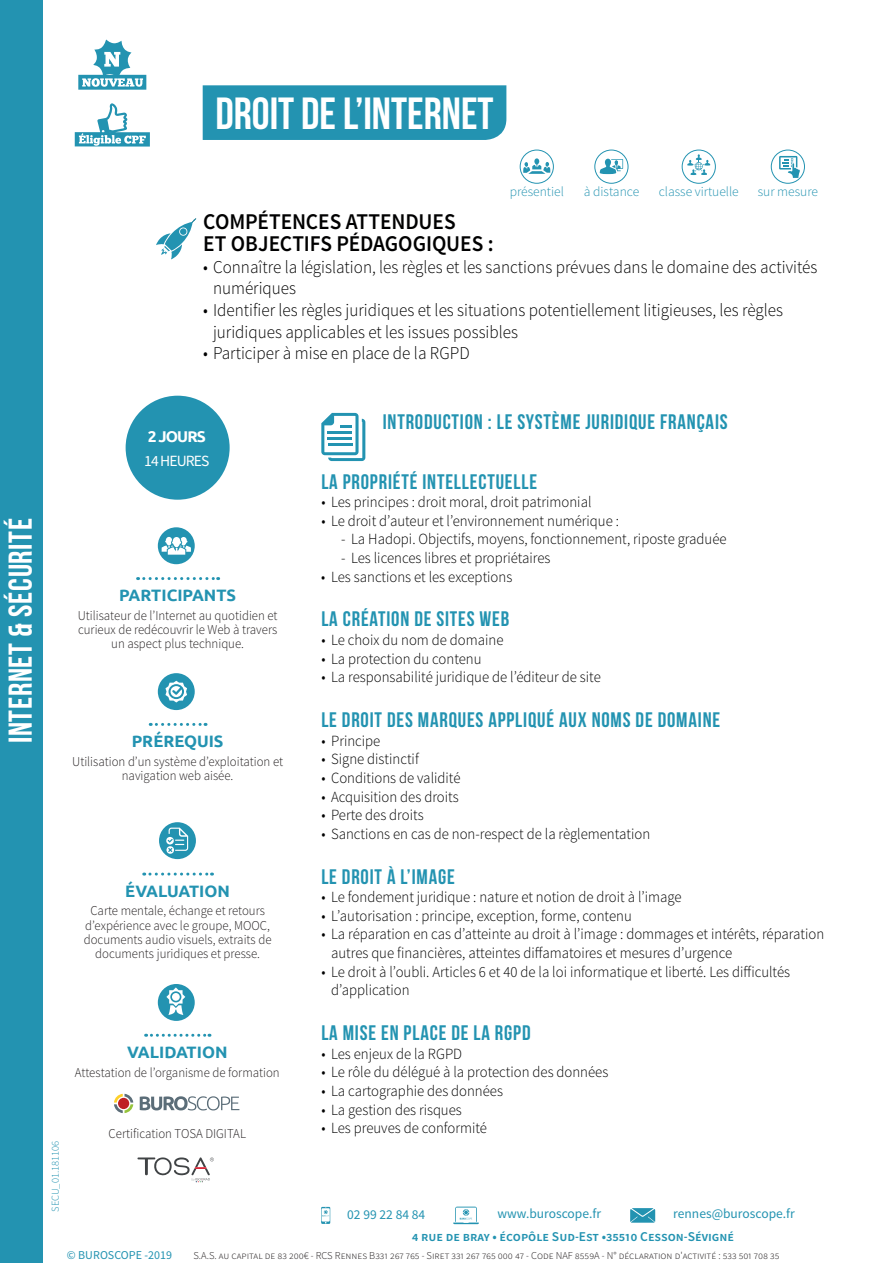
<style>
.page{position:relative;width:893px;height:1263px;background:#fff}
.page>*{position:absolute;margin:0;border:0;box-sizing:border-box;transform-origin:0 0}
.t1{font:700 45px "Bebas Neue";color:#fff}
.t2{font:700 33px "Bebas Neue";letter-spacing:.02em;color:#fff}
.t3{font:600 22.5px/22.8px "Source Sans Pro";letter-spacing:-.005em;color:#000001;scale:.95 1}
.t4{font:700 21px "Bebas Neue";letter-spacing:.04em;color:#2393b1}
.t5{font:300 18px/21.6px "Source Sans Pro";color:#000001;scale:.95 1}
.t6{font:700 16.5px "Ubuntu";color:#2393b1}
.t7{font:15.6px "Source Sans Pro";letter-spacing:-.06em;color:#fff}
.t8{font:700 15.6px "Ubuntu";letter-spacing:-.06em;color:#fff}
.t9{font:300 15.45px/18.6px "Source Sans Pro";color:#000001;scale:.95 1}
.t10{font:300 13.5px/14.2px "Source Sans Pro";color:#231f20;text-align:center;scale:.95 1}
.t11{font:600 13.5px "Source Sans Pro";color:#2393b1}
.t12{font:13.5px "Source Sans Pro";color:#2393b1}
.t13{font:300 13.5px "Source Sans Pro";color:#2393b1}
.t14{font:12px "Source Sans Pro";color:#2393b1}
.t15{font:300 10.5px "Source Sans Pro";color:#231f20}
.t16{font:300 10.5px "Source Sans Pro";color:#2393b1}
</style>
<div class="page">
<div style="left:126px;top:396px;width:104px;height:104px;background:#2393b1;border-radius:50%"></div>
<div style="left:203px;top:85px;width:303px;height:55px;background:#2393b1"></div>
<div style="left:0;top:0;width:43px;height:1263px;background:#2393b1"></div>
<svg style="left:321px;top:1207px;width:9px;height:17px"></svg>
<svg style="left:453px;top:1206px;width:26px;height:18px"></svg>
<svg style="left:630px;top:1208px;width:25px;height:15px"></svg>
<svg style="left:138px;top:577px;width:81px;height:3px"></svg>
<div style="left:158px;top:527px;width:37px;height:37px;background:#2393b1;border-radius:50%"></div>
<svg style="left:162px;top:537px;width:29px;height:18px"></svg>
<svg style="left:150px;top:723px;width:56px;height:3px"></svg>
<div style="left:158px;top:673px;width:37px;height:37px;background:#2393b1;border-radius:50%"></div>
<svg style="left:165px;top:681px;width:22px;height:21px"></svg>
<svg style="left:321px;top:413px;width:44px;height:48px"></svg>
<svg style="left:146px;top:1034px;width:64px;height:3px"></svg>
<svg style="left:114px;top:1094px;width:19px;height:19px"></svg>
<svg style="left:140px;top:1096px;width:99px;height:14px"></svg>
<svg style="left:137px;top:1157px;width:77px;height:25px"></svg>
<svg style="left:158px;top:984px;width:37px;height:37px"></svg>
<svg style="left:144px;top:872px;width:68px;height:3px"></svg>
<svg style="left:159px;top:822px;width:37px;height:37px"></svg>
<div style="left:594px;top:150px;width:34px;height:34px;border:1px solid #2393b1;border-radius:50%"></div>
<div style="left:520px;top:150px;width:34px;height:34px;border:1px solid #2393b1;border-radius:50%"></div>
<div style="left:682px;top:150px;width:34px;height:34px;border:1px solid #2393b1;border-radius:50%"></div>
<div style="left:771px;top:150px;width:34px;height:34px;border:1px solid #2393b1;border-radius:50%"></div>
<svg style="left:779px;top:156px;width:21px;height:22px"></svg>
<svg style="left:523px;top:158px;width:27px;height:16px"></svg>
<svg style="left:687px;top:154px;width:23px;height:21px"></svg>
<svg style="left:600px;top:159px;width:23px;height:15px"></svg>
<svg style="left:78px;top:39px;width:68px;height:51px"></svg>
<svg style="left:75px;top:103px;width:75px;height:44px"></svg>
<svg style="left:156px;top:218px;width:40px;height:41px"></svg>
<h1 class="t1" style="left:215px;top:88px;width:280px">DROIT DE L’INTERNET</h1>
<h2 class="t2" style="left:2px;top:743px;width:227px;rotate:-90deg">INTERNET &amp; SÉCURITÉ</h2>
<p class="t13" style="left:510px;top:184px;width:56px">présentiel</p>
<p class="t13" style="left:584px;top:184px;width:57px">à distance</p>
<p class="t13" style="left:659px;top:184px;width:82px">classe virtuelle</p>
<p class="t13" style="left:758px;top:184px;width:62px">sur mesure</p>
<h3 class="t3" style="left:203px;top:210px;width:307px">COMPÉTENCES ATTENDUES<br>ET OBJECTIFS PÉDAGOGIQUES :</h3>
<p class="t5" style="left:213px;top:256px;width:638px;text-indent:-10px">• Connaître la législation, les règles et les sanctions prévues dans le domaine des activités numériques</p>
<p class="t5" style="left:213px;top:299px;width:602px;text-indent:-10px">• Identifier les règles juridiques et les situations potentiellement litigieuses, les règles juridiques applicables et les issues possibles</p>
<p class="t5" style="left:203px;top:343px;width:282px">• Participer à mise en place de la RGPD</p>
<p class="t8" style="left:148px;top:427px;width:60px">2 JOURS</p>
<p class="t7" style="left:144px;top:451px;width:67px">14 HEURES</p>
<p class="t6" style="left:119px;top:585px;width:119px">PARTICIPANTS</p>
<p class="t10" style="left:78px;top:608px;width:212px">Utilisateur de l’Internet au quotidien et curieux de redécouvrir le Web à travers un aspect plus technique.</p>
<p class="t6" style="left:132px;top:731px;width:93px">PRÉREQUIS</p>
<p class="t10" style="left:72px;top:754px;width:223px">Utilisation d’un système d’exploitation et navigation web aisée.</p>
<p class="t6" style="left:125px;top:881px;width:106px">ÉVALUATION</p>
<p class="t10" style="left:84px;top:904px;width:199px">Carte mentale, échange et retours d’expérience avec le groupe, MOOC, documents audio visuels, extraits de documents juridiques et presse.</p>
<p class="t6" style="left:127px;top:1042px;width:102px">VALIDATION</p>
<p class="t10" style="left:75px;top:1065px;width:217px">Attestation de l’organisme de formation</p>
<p class="t16" style="left:49px;top:1212px;width:73px;rotate:-90deg">SECU_01.181106</p>
<p class="t10" style="left:109px;top:1126px;width:146px">Certification TOSA DIGITAL</p>
<h3 class="t4" style="left:383px;top:410px;width:346px">INTRODUCTION : LE SYSTÈME JURIDIQUE FRANÇAIS</h3>
<h3 class="t4" style="left:321px;top:470px;width:217px">LA PROPRIÉTÉ INTELLECTUELLE</h3>
<p class="t9" style="left:321px;top:493px;width:286px">• Les principes : droit moral, droit patrimonial</p>
<p class="t9" style="left:321px;top:511px;width:315px">• Le droit d’auteur et l’environnement numérique :</p>
<p class="t9" style="left:341px;top:530px;width:407px">- La Hadopi. Objectifs, moyens, fonctionnement, riposte graduée</p>
<p class="t9" style="left:341px;top:549px;width:222px">- Les licences libres et propriétaires</p>
<p class="t9" style="left:321px;top:567px;width:203px">• Les sanctions et les exceptions</p>
<h3 class="t4" style="left:321px;top:608px;width:190px">LA CRÉATION DE SITES WEB</h3>
<p class="t9" style="left:321px;top:631px;width:193px">• Le choix du nom de domaine</p>
<p class="t9" style="left:321px;top:649px;width:170px">• La protection du contenu</p>
<p class="t9" style="left:321px;top:668px;width:296px">• La responsabilité juridique de l’éditeur de site</p>
<h3 class="t4" style="left:321px;top:708px;width:400px">LE DROIT DES MARQUES APPLIQUÉ AUX NOMS DE DOMAINE</h3>
<p class="t9" style="left:321px;top:731px;width:64px">• Principe</p>
<p class="t9" style="left:321px;top:750px;width:104px">• Signe distinctif</p>
<p class="t9" style="left:321px;top:769px;width:148px">• Conditions de validité</p>
<p class="t9" style="left:321px;top:787px;width:146px">• Acquisition des droits</p>
<p class="t9" style="left:321px;top:806px;width:109px">• Perte des droits</p>
<p class="t9" style="left:321px;top:824px;width:348px">• Sanctions en cas de non-respect de la règlementation</p>
<h3 class="t4" style="left:321px;top:865px;width:135px">LE DROIT À L’IMAGE</h3>
<p class="t9" style="left:321px;top:888px;width:381px">• Le fondement juridique : nature et notion de droit à l’image</p>
<p class="t9" style="left:321px;top:906px;width:328px">• L’autorisation : principe, exception, forme, contenu</p>
<p class="t9" style="left:331px;top:925px;width:521px;text-indent:-10px">• La réparation en cas d’atteinte au droit à l’image : dommages et intérêts, réparation autres que financières, atteintes diffamatoires et mesures d’urgence</p>
<p class="t9" style="left:331px;top:962px;width:485px;text-indent:-10px">• Le droit à l’oubli. Articles 6 et 40 de la loi informatique et liberté. Les difficultés d’application</p>
<h3 class="t4" style="left:321px;top:1021px;width:211px">LA MISE EN PLACE DE LA RGPD</h3>
<p class="t9" style="left:321px;top:1044px;width:150px">• Les enjeux de la RGPD</p>
<p class="t9" style="left:321px;top:1063px;width:304px">• Le rôle du délégué à la protection des données</p>
<p class="t9" style="left:321px;top:1081px;width:193px">• La cartographie des données</p>
<p class="t9" style="left:321px;top:1100px;width:149px">• La gestion des risques</p>
<p class="t9" style="left:321px;top:1119px;width:176px">• Les preuves de conformité</p>
<p class="t12" style="left:347px;top:1206px;width:80px">02 99 22 84 84</p>
<p class="t12" style="left:497px;top:1205px;width:105px">www.buroscope.fr</p>
<p class="t12" style="left:673px;top:1205px;width:123px">rennes@buroscope.fr</p>
<p class="t11" style="left:412px;top:1228px;width:324px">4 rue de bray • écopôle Sud-Est •35510 Cesson-Sévigné</p>
<p class="t14" style="left:67px;top:1248px;width:107px">© BUROSCOPE -2019</p>
<p class="t15" style="left:193px;top:1249px;width:587px">S.A.S. au capital de 83 200€ - RCS Rennes B331 267 765 - Siret 331 267 765 000 47 - Code NAF 8559A - N° déclaration d'activité : 533 501 708 35</p>
</div>
